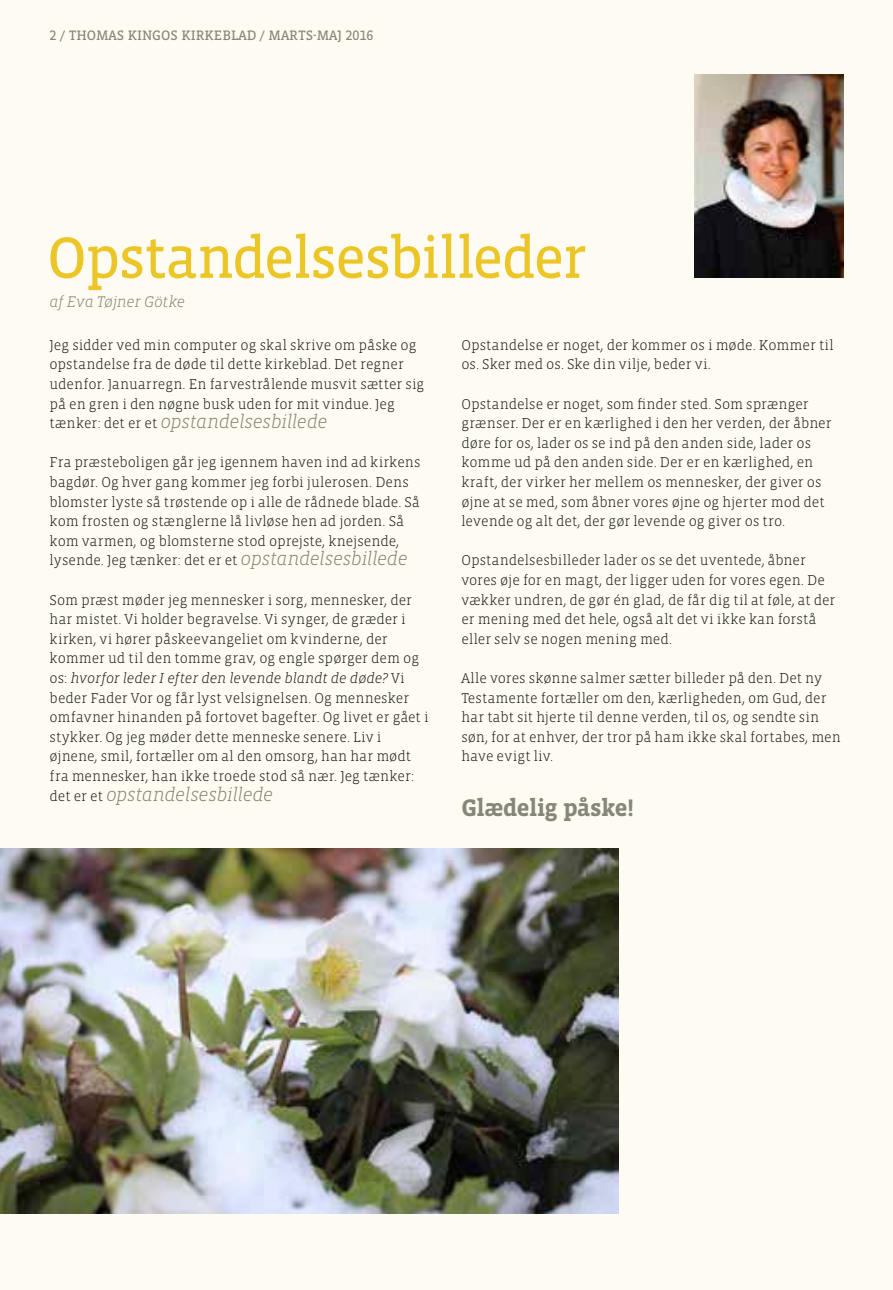
<style>
.page{position:relative;width:893px;height:1290px;background:#fefbf2}
.page>*{position:absolute;margin:0;border:0;box-sizing:border-box;transform-origin:0 0}
.t1{font:59.5px "Vista Slab OT";letter-spacing:-.03em;color:#ecc626}
.t2{font:700 24.5px "Vista Slab OT";letter-spacing:-.02em;color:#87867a}
.t3{font:italic 300 19.25px "Vista Slab OT";letter-spacing:-.025em;color:#87867a}
.t4{font:italic 300 15.75px "Vista Slab OT";letter-spacing:-.02em;color:#87867a}
.t5{font:300 14.53px/19.6px "Vista Slab OT";letter-spacing:.005em;color:#1d1d1b}
.t6{font:14px "Vista Slab OT";color:#87867a}
.s1{font-style:normal;font-size:14.53px;color:#1d1d1b}
.s2{font-style:italic;font-size:19.25px;color:#87867a}
.s3{font-style:italic}
</style>
<div class="page">
<img style="left:694px;top:74px;width:149px;height:204px">
<img style="left:0;top:848px;width:618px;height:365px">
<p class="t6" style="left:50px;top:28px;width:325px">2 / THOMAS KINGOS KIRKEBLAD / MARTS-MAJ 2016</p>
<h1 class="t1" style="left:47px;top:227px;width:541px">Opstandelsesbilleder</h1>
<p class="t4" style="left:50px;top:294px;width:137px">af Eva Tøjner Götke</p>
<p class="t5" style="left:50px;top:335px;width:376px">Jeg sidder ved min computer og skal skrive om påske og opstandelse fra de døde til dette kirkeblad. Det regner udenfor. Januarregn. En farvestrålende musvit sætter sig på en gren i den nøgne busk uden for mit vindue. Jeg</p>
<h3 class="t3" style="left:50px;top:412px;width:280px"><span class="s1">tænker: det er et</span> opstandelsesbillede</h3>
<p class="t5" style="left:50px;top:453px;width:373px">Fra præsteboligen går jeg igennem haven ind ad kirkens bagdør. Og hver gang kommer jeg forbi julerosen. Dens blomster lyste så trøstende op i alle de rådnede blade. Så kom frosten og stænglerne lå livløse hen ad jorden. Så kom varmen, og blomsterne stod oprejste, knejsende, lysende. Jeg tænker: det er et <span class="s2">opstandelsesbillede</span></p>
<p class="t5" style="left:50px;top:590px;width:380px">Som præst møder jeg mennesker i sorg, mennesker, der har mistet. Vi holder begravelse. Vi synger, de græder i kirken, vi hører påskeevangeliet om kvinderne, der kommer ud til den tomme grav, og engle spørger dem og os: <span class="s3">hvorfor leder I efter den levende blandt de døde?</span> Vi beder Fader Vor og får lyst velsignelsen. Og mennesker omfavner hinanden på fortovet bagefter. Og livet er gået i stykker. Og jeg møder dette menneske senere. Liv i øjnene, smil, fortæller om al den omsorg, han har mødt fra mennesker, han ikke troede stod så nær. Jeg tænker:</p>
<h3 class="t3" style="left:50px;top:784px;width:225px"><span class="s1">det er et</span> opstandelsesbillede</h3>
<p class="t5" style="left:461px;top:335px;width:374px">Opstandelse er noget, der kommer os i møde. Kommer til os. Sker med os. Ske din vilje, beder vi.</p>
<p class="t5" style="left:461px;top:394px;width:372px">Opstandelse er noget, som finder sted. Som sprænger grænser. Der er en kærlighed i den her verden, der åbner døre for os, lader os se ind på den anden side, lader os komme ud på den anden side. Der er en kærlighed, en kraft, der virker her mellem os mennesker, der giver os øjne at se med, som åbner vores øjne og hjerter mod det levende og alt det, der gør levende og giver os tro.</p>
<p class="t5" style="left:461px;top:551px;width:376px">Opstandelsesbilleder lader os se det uventede, åbner vores øje for en magt, der ligger uden for vores egen. De vækker undren, de gør én glad, de får dig til at føle, at der er mening med det hele, også alt det vi ikke kan forstå eller selv se nogen mening med.</p>
<p class="t5" style="left:461px;top:668px;width:381px">Alle vores skønne salmer sætter billeder på den. Det ny Testamente fortæller om den, kærligheden, om Gud, der har tabt sit hjerte til denne verden, til os, og sendte sin søn, for at enhver, der tror på ham ikke skal fortabes, men have evigt liv.</p>
<h2 class="t2" style="left:461px;top:795px;width:174px">Glædelig påske!</h2>
</div>
